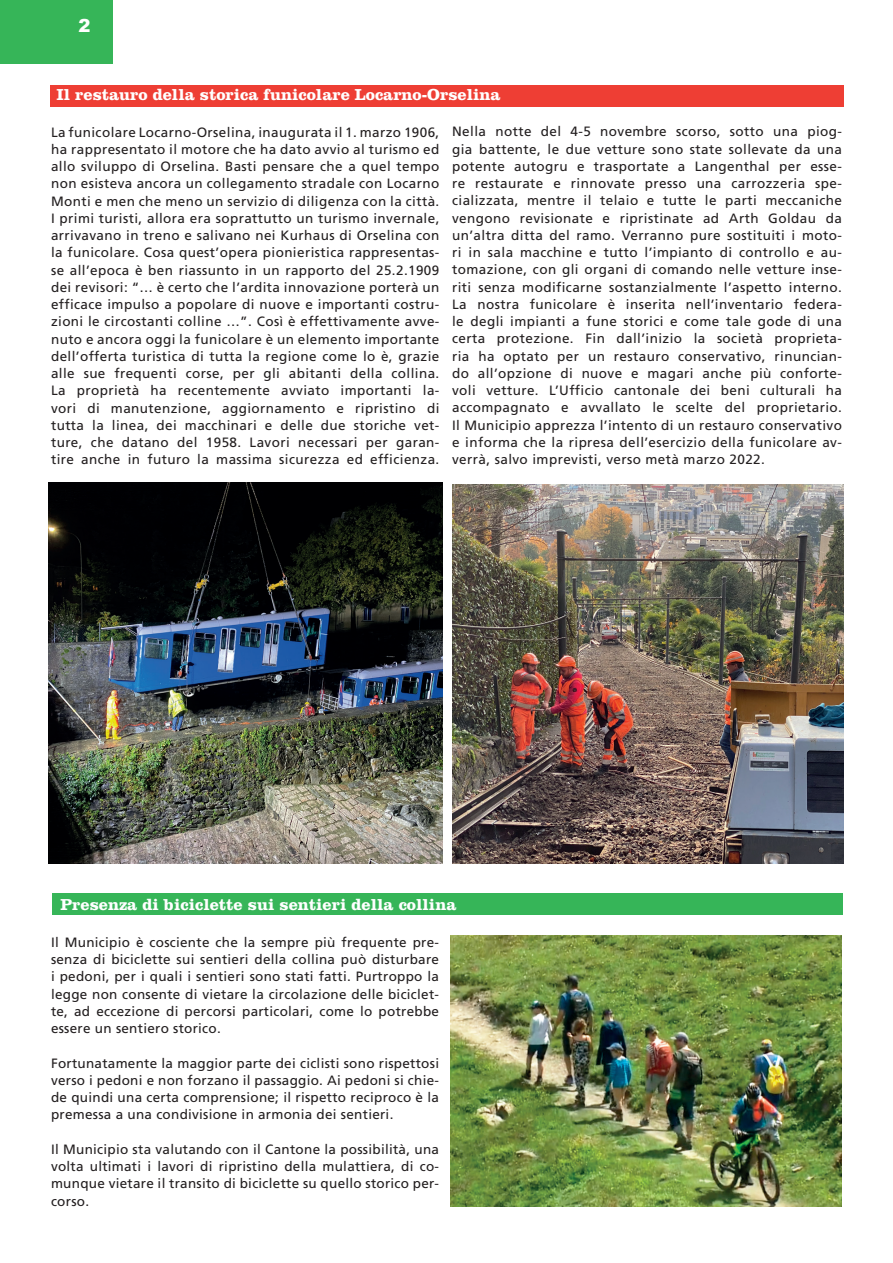
<style>
.page{position:relative;width:893px;height:1263px;background:#fff}
.page>*{position:absolute;margin:0;border:0;box-sizing:border-box;transform-origin:0 0}
.t1{font:900 18px "Arial";color:#fff}
.t2{font:700 16.5px "Clarendon LT Std";color:#fff}
.t3{font:13.5px/17.2px "Frutiger LT Std";letter-spacing:.02em;color:#231f20;text-align:justify}
</style>
<div class="page">
<div style="left:0;top:0;width:113px;height:64px;background:#36b558"></div>
<div style="left:50px;top:85px;width:793px;height:21px;background:#ee3e34"></div>
<img style="left:48px;top:483px;width:394px;height:380px">
<img style="left:452px;top:485px;width:391px;height:378px">
<img style="left:451px;top:935px;width:391px;height:271px">
<div style="left:52px;top:894px;width:791px;height:21px;background:#36b558"></div>
<h1 class="t1" style="left:79px;top:13px;width:14px">2</h1>
<p class="t2" style="left:56px;top:85px;width:446px">Il restauro della storica funicolare Locarno-Orselina</p>
<p class="t3" style="left:51px;top:123px;width:390px">La funicolare Locarno-Orselina, inaugurata il 1. marzo 1906, ha rappresentato il motore che ha dato avvio al turismo ed allo sviluppo di Orselina. Basti pensare che a quel tempo non esisteva ancora un collegamento stradale con Locarno Monti e men che meno un servizio di diligenza con la città.<br>I primi turisti, allora era soprattutto un turismo invernale, arrivavano in treno e salivano nei Kurhaus di Orselina con la funicolare. Cosa quest’opera pionieristica rappresentas&shy;se all’epoca è ben riassunto in un rapporto del 25.2.1909 dei revisori: “… è certo che l’ardita innovazione porterà un efficace impulso a popolare di nuove e importanti costru&shy;zioni le circostanti colline …”. Così è effettivamente avve&shy;nuto e ancora oggi la funicolare è un elemento importante dell’offerta turistica di tutta la regione come lo è, grazie alle sue frequenti corse, per gli abitanti della collina.<br>La proprietà ha recentemente avviato importanti la&shy;vori di manutenzione, aggiornamento e ripristino di tutta la linea, dei macchinari e delle due storiche vet&shy;ture, che datano del 1958. Lavori necessari per garan&shy;tire anche in futuro la massima sicurezza ed efficienza.</p>
<p class="t3" style="left:452px;top:123px;width:391px">Nella notte del 4-5 novembre scorso, sotto una piog&shy;gia battente, le due vetture sono state sollevate da una potente autogru e trasportate a Langenthal per esse&shy;re restaurate e rinnovate presso una carrozzeria spe&shy;cializzata, mentre il telaio e tutte le parti meccaniche vengono revisionate e ripristinate ad Arth Goldau da un’altra ditta del ramo. Verranno pure sostituiti i moto&shy;ri in sala macchine e tutto l’impianto di controllo e au&shy;tomazione, con gli organi di comando nelle vetture inse&shy;riti senza modificarne sostanzialmente l’aspetto interno.<br>La nostra funicolare è inserita nell’inventario federa&shy;le degli impianti a fune storici e come tale gode di una certa protezione. Fin dall’inizio la società proprieta&shy;ria ha optato per un restauro conservativo, rinuncian&shy;do all’opzione di nuove e magari anche più conforte&shy;voli vetture. L’Ufficio cantonale dei beni culturali ha accompagnato e avvallato le scelte del proprietario.<br>Il Municipio apprezza l’intento di un restauro conservativo e informa che la ripresa dell’esercizio della funicolare av&shy;verrà, salvo imprevisti, verso metà marzo 2022.</p>
<p class="t2" style="left:60px;top:894px;width:398px">Presenza di biciclette sui sentieri della collina</p>
<p class="t3" style="left:51px;top:933px;width:389px">Il Municipio è cosciente che la sempre più frequente pre&shy;senza di biciclette sui sentieri della collina può disturbare i pedoni, per i quali i sentieri sono stati fatti. Purtroppo la legge non consente di vietare la circolazione delle biciclet&shy;te, ad eccezione di percorsi particolari, come lo potrebbe essere un sentiero storico.</p>
<p class="t3" style="left:51px;top:1054px;width:390px">Fortunatamente la maggior parte dei ciclisti sono rispettosi verso i pedoni e non forzano il passaggio. Ai pedoni si chie&shy;de quindi una certa comprensione; il rispetto reciproco è la premessa a una condivisione in armonia dei sentieri.</p>
<p class="t3" style="left:51px;top:1140px;width:389px">Il Municipio sta valutando con il Cantone la possibilità, una volta ultimati i lavori di ripristino della mulattiera, di co&shy;munque vietare il transito di biciclette su quello storico per&shy;corso.</p>
</div>
